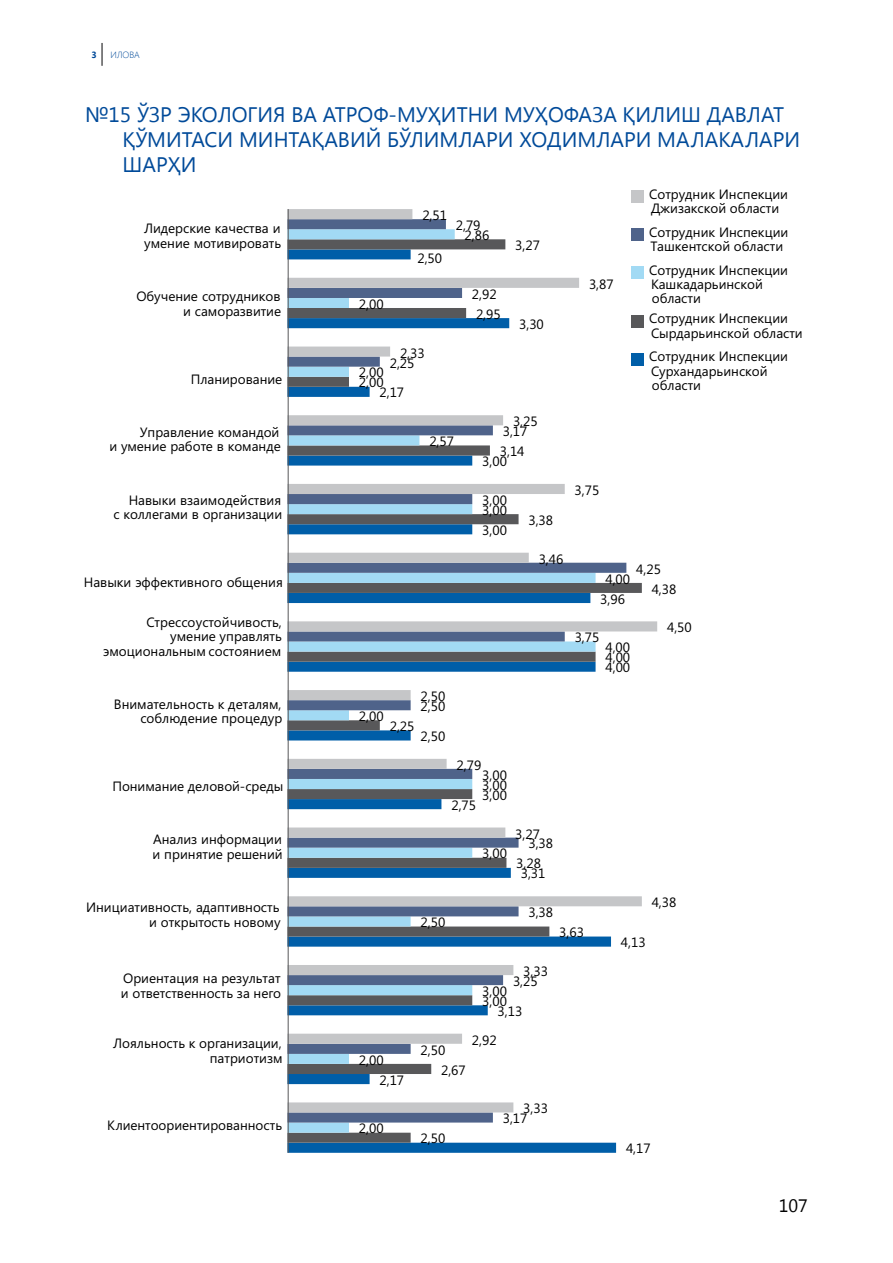
<style>
.page{position:relative;width:893px;height:1263px;background:#fff}
.page>*{position:absolute;margin:0;border:0;box-sizing:border-box;transform-origin:0 0}
.t1{font:21px/25.2px "Segoe UI";color:#004a99}
.t2{font:18px "Segoe UI";color:#000}
.t3{font:13.5px/14.4px "Segoe UI";color:#000}
.t4{font:300 9px "Segoe UI";color:#004a99}
.t5{font:700 9px "Segoe UI";color:#004a99}
</style>
<div class="page">
<hr style="left:101px;top:43px;width:2px;height:23px;background:#58585a">
<svg style="left:287px;top:209px;width:370px;height:903px"></svg>
<div style="left:631px;top:190px;width:13px;height:13px;background:#c5c6c8"></div>
<div style="left:631px;top:228px;width:13px;height:13px;background:#4f638a"></div>
<div style="left:631px;top:266px;width:13px;height:13px;background:#a2daf4"></div>
<div style="left:631px;top:315px;width:13px;height:13px;background:#58585a"></div>
<div style="left:631px;top:353px;width:13px;height:13px;background:#005ea8"></div>
<hr style="left:288px;top:209px;width:1px;height:944px;background:#58585a">
<p class="t5" style="left:91px;top:48px;width:7px">3</p>
<p class="t4" style="left:110px;top:48px;width:31px">ИЛОВА</p>
<h1 class="t1" style="left:123px;top:101px;width:679px;text-indent:-38px">№15 ЎЗР ЭКОЛОГИЯ ВА АТРОФ-МУҲИТНИ МУҲОФАЗА ҚИЛИШ ДАВЛАТ<br>ҚЎМИТАСИ МИНТАҚАВИЙ БЎЛИМЛАРИ ХОДИМЛАРИ МАЛАКАЛАРИ<br>ШАРҲИ</h1>
<p class="t3" style="left:144px;top:223px;width:139px">Лидерские качества и умение мотивировать</p>
<p class="t3" style="left:136px;top:291px;width:146px;text-align:right">Обучение сотрудников и саморазвитие</p>
<p class="t3" style="left:191px;top:373px;width:93px">Планирование</p>
<p class="t3" style="left:359px;top:298px;width:26px">2,00</p>
<p class="t3" style="left:422px;top:209px;width:26px">2,51</p>
<p class="t3" style="left:417px;top:252px;width:26px">2,50</p>
<p class="t3" style="left:456px;top:219px;width:26px">2,79</p>
<p class="t3" style="left:465px;top:229px;width:26px">2,86</p>
<p class="t3" style="left:472px;top:288px;width:26px">2,92</p>
<p class="t3" style="left:476px;top:308px;width:26px">2,95</p>
<p class="t3" style="left:400px;top:347px;width:26px">2,33</p>
<p class="t3" style="left:390px;top:357px;width:26px">2,25</p>
<p class="t3" style="left:359px;top:367px;width:26px">2,00</p>
<p class="t3" style="left:359px;top:377px;width:26px">2,00</p>
<p class="t3" style="left:379px;top:387px;width:26px">2,17</p>
<p class="t3" style="left:515px;top:239px;width:26px">3,27</p>
<p class="t3" style="left:519px;top:318px;width:26px">3,30</p>
<p class="t3" style="left:589px;top:278px;width:26px">3,87</p>
<p class="t3" style="left:649px;top:188px;width:140px">Сотрудник Инспекции<br>Джизакской области</p>
<p class="t3" style="left:649px;top:226px;width:141px">Сотрудник Инспекции<br>Ташкентской области</p>
<p class="t3" style="left:649px;top:264px;width:140px">Сотрудник Инспекции<br>Кашкадарьинской области</p>
<p class="t3" style="left:649px;top:313px;width:155px">Сотрудник Инспекции<br>Сырдарьинской области</p>
<p class="t3" style="left:649px;top:351px;width:140px">Сотрудник Инспекции<br>Сурхандарьинской области</p>
<p class="t3" style="left:109px;top:426px;width:173px;text-align:right">Управление командой<br>и умение работе в команде</p>
<p class="t3" style="left:429px;top:435px;width:26px">2,57</p>
<p class="t3" style="left:513px;top:416px;width:26px">3,25</p>
<p class="t3" style="left:503px;top:426px;width:26px">3,17</p>
<p class="t3" style="left:500px;top:445px;width:26px">3,14</p>
<p class="t3" style="left:482px;top:455px;width:26px">3,00</p>
<p class="t3" style="left:113px;top:494px;width:170px;text-align:right">Навыки взаимодействия<br>с коллегами в организации</p>
<p class="t3" style="left:482px;top:494px;width:26px">3,00</p>
<p class="t3" style="left:482px;top:504px;width:26px">3,00</p>
<p class="t3" style="left:482px;top:524px;width:26px">3,00</p>
<p class="t3" style="left:528px;top:514px;width:26px">3,38</p>
<p class="t3" style="left:575px;top:484px;width:26px">3,75</p>
<p class="t3" style="left:84px;top:576px;width:200px">Навыки эффективного общения</p>
<p class="t3" style="left:539px;top:553px;width:26px">3,46</p>
<p class="t3" style="left:636px;top:563px;width:26px">4,25</p>
<p class="t3" style="left:605px;top:573px;width:26px">4,00</p>
<p class="t3" style="left:652px;top:583px;width:26px">4,38</p>
<p class="t3" style="left:600px;top:593px;width:26px">3,96</p>
<p class="t3" style="left:103px;top:616px;width:180px;text-align:right">Стрессоустойчивость, умение управлять эмоциональным состоянием</p>
<p class="t3" style="left:575px;top:632px;width:26px">3,75</p>
<p class="t3" style="left:605px;top:642px;width:26px">4,00</p>
<p class="t3" style="left:605px;top:652px;width:26px">4,00</p>
<p class="t3" style="left:605px;top:662px;width:26px">4,00</p>
<p class="t3" style="left:667px;top:622px;width:26px">4,50</p>
<p class="t3" style="left:114px;top:698px;width:170px;text-align:right">Внимательность к деталям, соблюдение процедур</p>
<p class="t3" style="left:421px;top:690px;width:26px">2,50</p>
<p class="t3" style="left:421px;top:700px;width:26px">2,50</p>
<p class="t3" style="left:359px;top:710px;width:26px">2,00</p>
<p class="t3" style="left:390px;top:720px;width:26px">2,25</p>
<p class="t3" style="left:421px;top:730px;width:26px">2,50</p>
<p class="t3" style="left:112px;top:780px;width:172px">Понимание деловой-среды</p>
<p class="t3" style="left:456px;top:759px;width:26px">2,79</p>
<p class="t3" style="left:482px;top:769px;width:26px">3,00</p>
<p class="t3" style="left:482px;top:779px;width:26px">3,00</p>
<p class="t3" style="left:482px;top:789px;width:26px">3,00</p>
<p class="t3" style="left:451px;top:799px;width:26px">2,75</p>
<p class="t3" style="left:153px;top:834px;width:132px">Анализ информации и принятие решений</p>
<p class="t3" style="left:482px;top:848px;width:26px">3,00</p>
<p class="t3" style="left:515px;top:828px;width:26px">3,27</p>
<p class="t3" style="left:528px;top:838px;width:26px">3,38</p>
<p class="t3" style="left:516px;top:858px;width:26px">3,28</p>
<p class="t3" style="left:521px;top:868px;width:26px">3,31</p>
<p class="t3" style="left:86px;top:902px;width:196px;text-align:right">Инициативность, адаптивность и открытость новому</p>
<p class="t3" style="left:421px;top:916px;width:26px">2,50</p>
<p class="t3" style="left:528px;top:906px;width:26px">3,38</p>
<p class="t3" style="left:559px;top:926px;width:26px">3,63</p>
<p class="t3" style="left:652px;top:896px;width:26px">4,38</p>
<p class="t3" style="left:621px;top:936px;width:26px">4,13</p>
<p class="t3" style="left:121px;top:972px;width:162px">Ориентация на результат и ответственность за него</p>
<p class="t3" style="left:523px;top:965px;width:26px">3,33</p>
<p class="t3" style="left:513px;top:975px;width:26px">3,25</p>
<p class="t3" style="left:482px;top:985px;width:26px">3,00</p>
<p class="t3" style="left:482px;top:995px;width:26px">3,00</p>
<p class="t3" style="left:498px;top:1005px;width:26px">3,13</p>
<p class="t3" style="left:113px;top:1037px;width:171px;text-align:right">Лояльность к организации, патриотизм</p>
<p class="t3" style="left:359px;top:1054px;width:26px">2,00</p>
<p class="t3" style="left:379px;top:1074px;width:26px">2,17</p>
<p class="t3" style="left:421px;top:1044px;width:26px">2,50</p>
<p class="t3" style="left:472px;top:1034px;width:26px">2,92</p>
<p class="t3" style="left:441px;top:1064px;width:26px">2,67</p>
<p class="t3" style="left:107px;top:1120px;width:176px">Клиентоориентированность</p>
<p class="t3" style="left:359px;top:1122px;width:26px">2,00</p>
<p class="t3" style="left:421px;top:1132px;width:26px">2,50</p>
<p class="t3" style="left:523px;top:1103px;width:26px">3,33</p>
<p class="t3" style="left:503px;top:1113px;width:26px">3,17</p>
<p class="t3" style="left:626px;top:1142px;width:26px">4,17</p>
<h2 class="t2" style="left:779px;top:1193px;width:31px">107</h2>
</div>
